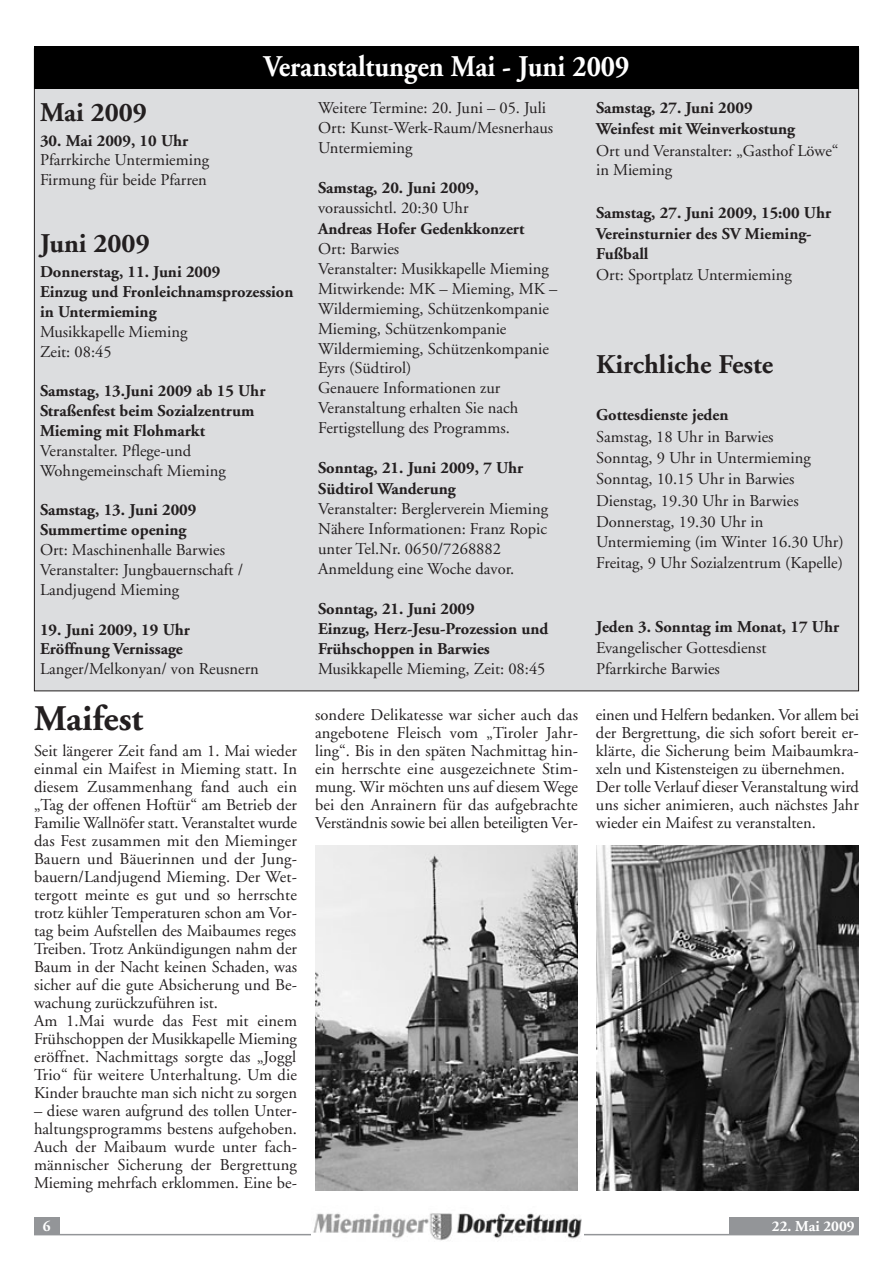
<style>
.page{position:relative;width:893px;height:1263px;background:#fff}
.page>*{position:absolute;margin:0;border:0;box-sizing:border-box;transform-origin:0 0}
.t1{font:700 36px "Adobe Garamond";color:#231f20}
.t2{font:700 30px "Adobe Garamond";color:#fff;scale:.91 1}
.t3{font:700 27px "Adobe Garamond";color:#231f20}
.t4{font:16.5px/18px "Adobe Garamond";color:#231f20}
.t5{font:700 16.5px/19.8px "Adobe Garamond";color:#231f20}
.t6{font:700 15px "Adobe Garamond";color:#fff}
</style>
<div class="page">
<img style="left:315px;top:845px;width:263px;height:346px">
<img style="left:597px;top:845px;width:262px;height:346px">
<div style="left:34px;top:49px;width:825px;height:642px;background:#dcdddf"></div>
<div style="left:34px;top:47px;width:825px;height:42px;background:#000"></div>
<div style="left:730px;top:1217px;width:129px;height:17px;background:#939598"></div>
<hr style="left:582px;top:1234px;width:277px;height:1px;background:#939598">
<hr style="left:34px;top:1234px;width:356px;height:1px;background:#939598">
<div style="left:34px;top:1217px;width:26px;height:17px;background:#939598"></div>
<img style="left:311px;top:1213px;width:273px;height:28px">
<h2 class="t2" style="left:264px;top:54px;width:403px">Veranstaltungen Mai - Juni 2009</h2>
<h3 class="t3" style="left:40px;top:101px;width:108px">Mai 2009</h3>
<p class="t5" style="left:40px;top:132px;width:150px">30. Mai 2009, 10 Uhr</p>
<p class="t4" style="left:40px;top:152px;width:170px;line-height:19.8px">Pfarrkirche Untermieming<br>Firmung für beide Pfarren</p>
<h3 class="t3" style="left:40px;top:233px;width:111px">Juni 2009</h3>
<p class="t5" style="left:40px;top:264px;width:255px">Donnerstag, 11. Juni 2009<br>Einzug und Fronleichnamsprozession in Untermieming</p>
<p class="t4" style="left:40px;top:323px;width:149px;line-height:19.8px">Musikkapelle Mieming<br>Zeit: 08:45</p>
<p class="t5" style="left:40px;top:383px;width:227px">Samstag, 13.Juni 2009 ab 15 Uhr<br>Straßenfest beim Sozialzentrum<br>Mieming mit Flohmarkt</p>
<p class="t4" style="left:40px;top:442px;width:187px;line-height:19.8px">Veranstalter. Pflege-und<br>Wohngemeinschaft Mieming</p>
<p class="t5" style="left:40px;top:502px;width:158px">Samstag, 13. Juni 2009<br>Summertime opening</p>
<p class="t4" style="left:40px;top:541px;width:205px;line-height:19.8px">Ort: Maschinenhalle Barwies<br>Veranstalter: Jungbauernschaft /<br>Landjugend Mieming</p>
<p class="t5" style="left:40px;top:621px;width:151px">19. Juni 2009, 19 Uhr<br>Eröffnung Vernissage</p>
<p class="t4" style="left:40px;top:661px;width:220px">Langer/Melkonyan/ von Reusnern</p>
<h1 class="t1" style="left:34px;top:704px;width:111px">Maifest</h1>
<p class="t4" style="left:34px;top:743px;width:265px">Seit längerer Zeit fand am 1. Mai wieder einmal ein Maifest in Mieming statt. In diesem Zusammenhang fand auch ein „Tag der offenen Hoftür“ am Betrieb der Familie Wallnöfer statt. Veranstaltet wurde das Fest zusammen mit den Mieminger Bauern und Bäuerinnen und der Jung&shy;bauern/Landjugend Mieming. Der Wet&shy;tergott meinte es gut und so herrschte trotz kühler Temperaturen schon am Vor&shy;tag beim Aufstellen des Maibaumes reges Treiben. Trotz Ankündigungen nahm der Baum in der Nacht keinen Schaden, was sicher auf die gute Absicherung und Be&shy;wachung zurückzuführen ist.<br>Am 1.Mai wurde das Fest mit einem Frühschoppen der Musikkapelle Mieming eröffnet. Nachmittags sorgte das „Joggl Trio“ für weitere Unterhaltung. Um die Kinder brauchte man sich nicht zu sorgen</p>
<p class="t4" style="left:34px;top:1103px;width:264px;text-align:justify">– diese waren aufgrund des tollen Unter&shy;haltungsprogramms bestens aufgehoben.<br>Auch der Maibaum wurde unter fach&shy;männischer Sicherung der Bergrettung Mieming mehrfach erklommen. Eine be-</p>
<p class="t4" style="left:318px;top:99px;width:237px;line-height:20px">Weitere Termine: 20. Juni – 05. Juli<br>Ort: Kunst-Werk-Raum/Mesnerhaus<br>Untermieming</p>
<p class="t5" style="left:318px;top:180px;width:162px">Samstag, 20. Juni 2009,</p>
<p class="t4" style="left:318px;top:201px;width:152px">voraussichtl. 20:30 Uhr</p>
<p class="t5" style="left:318px;top:220px;width:208px">Andreas Hofer Gedenkkonzert</p>
<p class="t4" style="left:318px;top:240px;width:241px;line-height:20px">Ort: Barwies<br>Veranstalter: Musikkapelle Mieming<br>Mitwirkende: MK – Mieming, MK –<br>Wildermieming, Schützenkompanie<br>Mieming, Schützenkompanie<br>Wildermieming, Schützenkompanie<br>Eyrs (Südtirol)<br>Genauere Informationen zur<br>Veranstaltung erhalten Sie nach<br>Fertigstellung des Programms.</p>
<p class="t5" style="left:318px;top:460px;width:207px">Sonntag, 21. Juni 2009, 7 Uhr<br>Südtirol Wanderung</p>
<p class="t4" style="left:318px;top:500px;width:232px;line-height:20.1px">Veranstalter: Berglerverein Mieming<br>Nähere Informationen: Franz Ropic unter Tel.Nr. 0650/7268882<br>Anmeldung eine Woche davor.</p>
<p class="t5" style="left:318px;top:600px;width:232px">Sonntag, 21. Juni 2009<br>Einzug, Herz-Jesu-Prozession und<br>Frühschoppen in Barwies</p>
<p class="t4" style="left:318px;top:661px;width:229px">Musikkapelle Mieming, Zeit: 08:45</p>
<p class="t5" style="left:596px;top:99px;width:201px;line-height:21.3px">Samstag, 27. Juni 2009<br>Weinfest mit Weinverkostung</p>
<p class="t4" style="left:596px;top:142px;width:244px;line-height:19.8px">Ort und Veranstalter: „Gasthof Löwe“ in Mieming</p>
<p class="t5" style="left:596px;top:204px;width:237px;line-height:20.5px">Samstag, 27. Juni 2009, 15:00 Uhr<br>Vereinsturnier des SV Mieming-<br>Fußball</p>
<p class="t4" style="left:596px;top:268px;width:197px">Ort: Sportplatz Untermieming</p>
<h3 class="t3" style="left:596px;top:353px;width:179px">Kirchliche Feste</h3>
<p class="t5" style="left:596px;top:407px;width:134px">Gottesdienste jeden</p>
<p class="t4" style="left:596px;top:427px;width:249px;line-height:21px">Samstag, 18 Uhr in Barwies<br>Sonntag, 9 Uhr in Untermieming<br>Sonntag, 10.15 Uhr in Barwies<br>Dienstag, 19.30 Uhr in Barwies<br>Donnerstag, 19.30 Uhr in<br>Untermieming (im Winter 16.30 Uhr)<br>Freitag, 9 Uhr Sozialzentrum (Kapelle)</p>
<p class="t5" style="left:596px;top:618px;width:245px">Jeden 3. Sonntag im Monat, 17 Uhr</p>
<p class="t4" style="left:596px;top:638px;width:172px;line-height:21.3px">Evangelischer Gottesdienst<br>Pfarrkirche Barwies</p>
<p class="t4" style="left:315px;top:707px;width:264px;text-align:justify">sondere Delikatesse war sicher auch das angebotene Fleisch vom „Tiroler Jahr&shy;ling“. Bis in den späten Nachmittag hin&shy;ein herrschte eine ausgezeichnete Stim&shy;mung. Wir möchten uns auf diesem Wege bei den Anrainern für das aufgebrachte Verständnis sowie bei allen beteiligten Ver-</p>
<p class="t4" style="left:596px;top:707px;width:265px">einen und Helfern bedanken. Vor allem bei der Bergrettung, die sich sofort bereit er&shy;klärte, die Sicherung beim Maibaumkra&shy;xeln und Kistensteigen zu übernehmen.<br>Der tolle Verlauf dieser Veranstaltung wird uns sicher animieren, auch nächstes Jahr wieder ein Maifest zu veranstalten.</p>
<p class="t6" style="left:43px;top:1220px;width:9px">6</p>
<p class="t6" style="left:772px;top:1220px;width:84px">22. Mai 2009</p>
</div>
